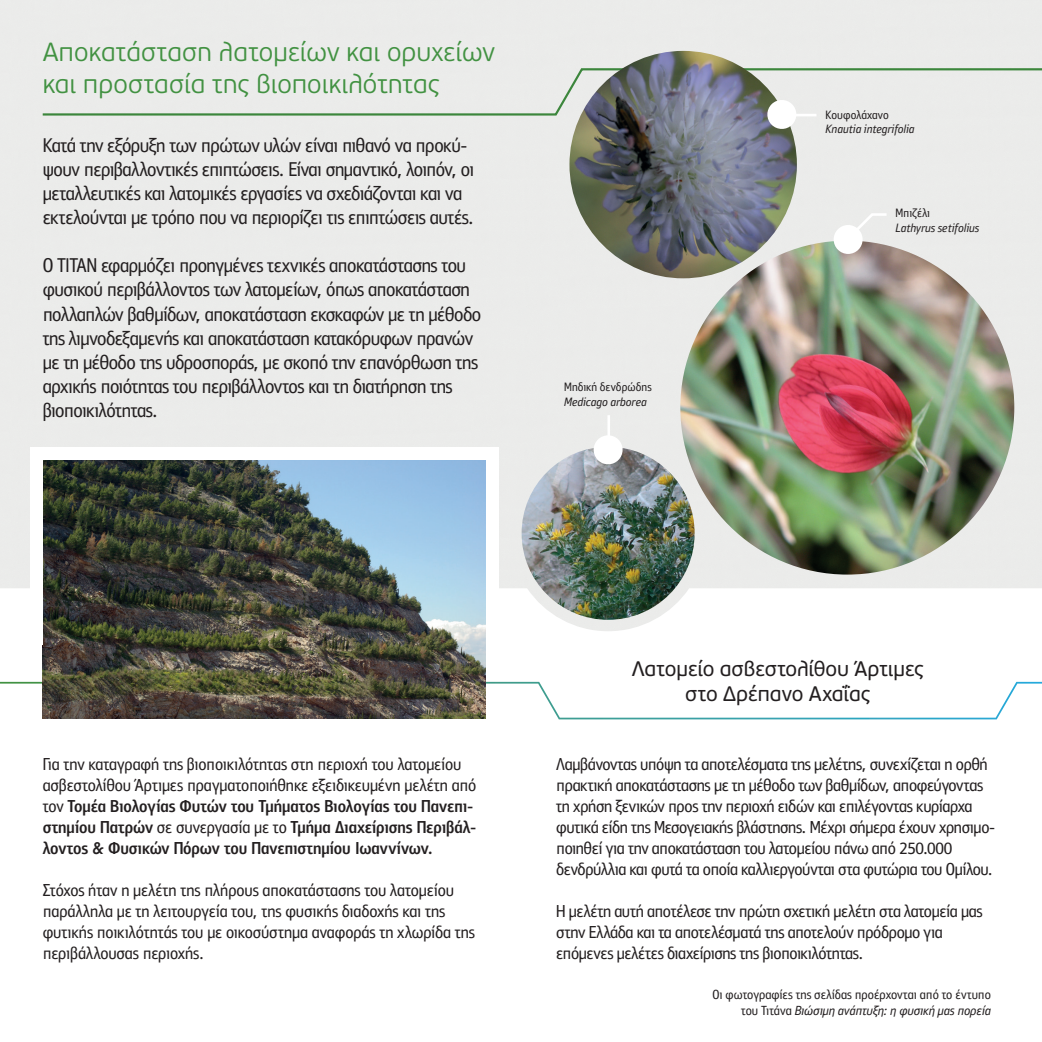
<style>
.page{position:relative;width:1042px;height:1042px;background:#fff}
.page>*{position:absolute;margin:0;border:0;box-sizing:border-box;transform-origin:0 0}
.t1{font:300 26.25px/31.5px "PF Beau Sans Pro";letter-spacing:.005em;color:#429242}
.t2{font:21px/25.2px "PF Beau Sans Pro";letter-spacing:-.005em;color:#231f20;text-align:center}
.t3{font:italic 12.25px "PF Bulletin Sans Pro";color:#231f20}
</style>
<div class="page">
<div style="left:19px;top:0;width:539px;height:334px;background:#ebebea"></div>
<div style="left:558px;top:0;width:484px;height:334px;background:#ebebea"></div>
<div style="left:19px;top:334px;width:539px;height:254px;background:#ebebea"></div>
<div style="left:558px;top:334px;width:484px;height:254px;background:#ebebea"></div>
<svg style="left:0;top:588px;width:1042px;height:132px"></svg>
<svg style="left:0;top:682px;width:1042px;height:37px"></svg>
<div style="left:43px;top:68px;width:999px;height:48px;background:#ebebea"></div>
<img style="left:680px;top:241px;width:334px;height:333px;border-radius:167px">
<img style="left:569px;top:51px;width:228px;height:227px;border-radius:114px">
<img style="left:521px;top:447px;width:173px;height:173px;border-radius:87px">
<svg style="left:766px;top:99px;width:32px;height:31px"></svg>
<hr style="left:782px;top:114px;width:34px;height:2px;background:#fff">
<div style="left:833px;top:225px;width:29px;height:29px;background:#fff;border-radius:50%"></div>
<svg style="left:844px;top:212px;width:45px;height:31px"></svg>
<svg style="left:592px;top:434px;width:32px;height:32px"></svg>
<hr style="left:607px;top:415px;width:3px;height:35px;background:#fff">
<img style="left:43px;top:460px;width:443px;height:258px">
<div style="left:30px;top:458px;width:13px;height:187px;background:#fff"></div>
<div style="left:30px;top:447px;width:469px;height:13px;background:#fff"></div>
<div style="left:486px;top:458px;width:13px;height:187px;background:#fff"></div>
<div style="left:44px;top:137px;width:429px;height:91px;background:#ebebea"></div>
<svg style="left:43px;top:258px;width:53px;height:15px"></svg>
<svg style="left:102px;top:258px;width:72px;height:18px"></svg>
<div style="left:181px;top:258px;width:284px;height:18px;background:#ebebea"></div>
<svg style="left:43px;top:282px;width:59px;height:18px"></svg>
<div style="left:109px;top:282px;width:212px;height:18px;background:#ebebea"></div>
<div style="left:327px;top:282px;width:142px;height:15px;background:#ebecea"></div>
<div style="left:43px;top:306px;width:437px;height:115px;background:#ebebea"></div>
<svg style="left:896px;top:208px;width:33px;height:27px"></svg>
<svg style="left:942px;top:223px;width:17px;height:12px"></svg>
<svg style="left:967px;top:223px;width:2px;height:9px"></svg>
<div style="left:564px;top:382px;width:87px;height:26px;background:#ebebea"></div>
<div style="left:826px;top:110px;width:88px;height:26px;background:#ebebea"></div>
<p class="t1" style="left:43px;top:37px;width:454px">Αποκατάσταση λατοµείων και ορυχείων και προστασία της βιοποικιλότητας</p>
<p class="t3" style="left:831px;top:122px;width:46px">■ ◆▼ ■▼</p>
<p class="t3" style="left:906px;top:221px;width:74px">▼ ◆▲ ▲ ▼ □●◆▲</p>
<p class="t2" style="left:632px;top:657px;width:294px">Λατοµείο ασβεστoλίθου Άρτιµες στο ∆ρέπανο Αχαΐας</p>
</div>
